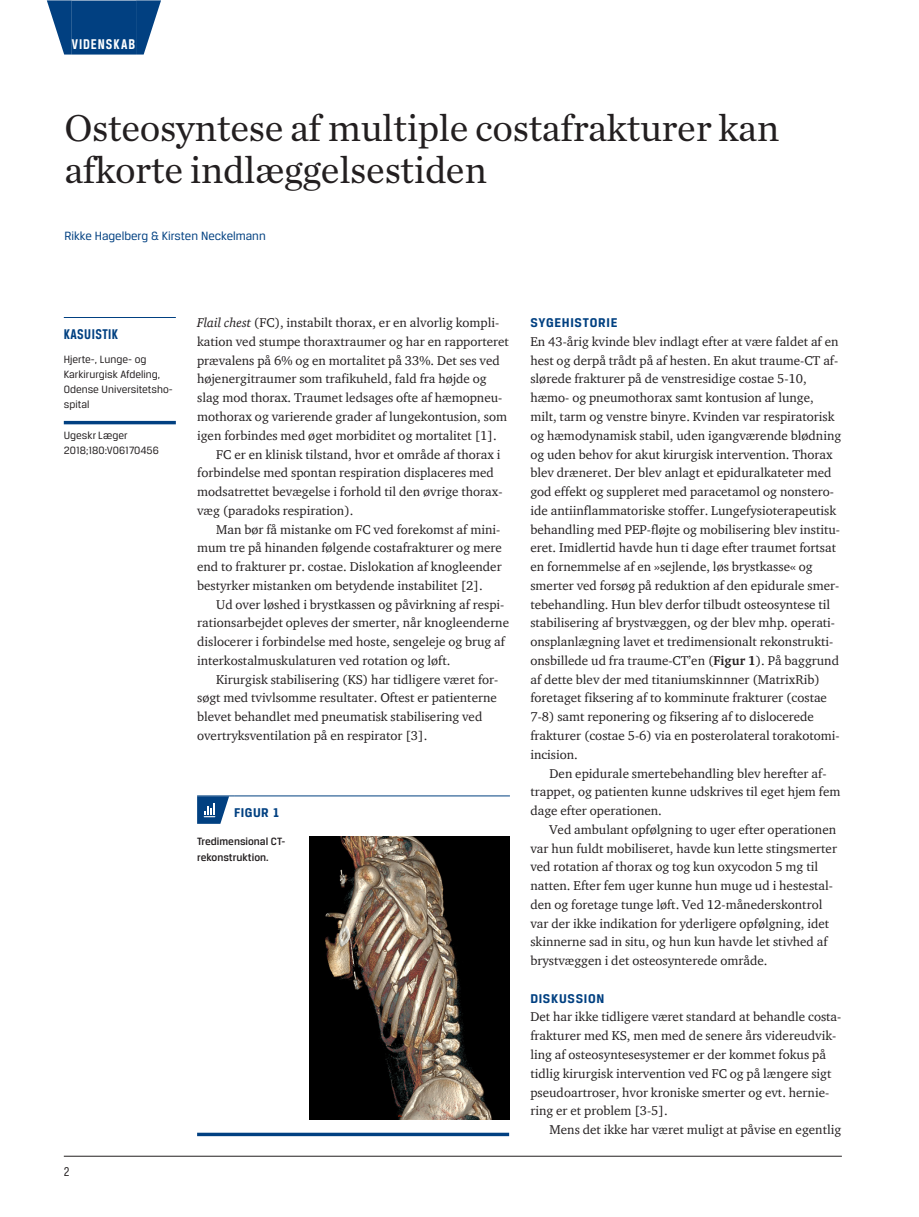
<style>
.page{position:relative;width:919px;height:1217px;background:#fff}
.page>*{position:absolute;margin:0;border:0;box-sizing:border-box;transform-origin:0 0}
.t1{font:39px/42px "Chronicle Text G1";letter-spacing:-.01em;color:#231f20}
.t2{font:700 15px "Breuer Condensed";letter-spacing:.065em;color:#fff}
.t3{font:700 15px "Breuer Condensed";letter-spacing:.03em;color:#014081}
.t4{font:700 13.5px "Breuer Text";letter-spacing:.05em;color:#014081}
.t5{font:13.5px "Breuer Condensed";color:#231f20}
.t6{font:13.05px/18.8px "ITC Charter Com";color:#231f20}
.t7{font:12.75px "Breuer Text";color:#014081}
.t8{font:11.25px/15px "Breuer Text";color:#231f20}
.t9{font:500 11.25px/15.8px "Breuer Text";color:#231f20}
.s1{font-style:italic}
.s2{font-weight:700}
</style>
<div class="page">
<hr style="left:64px;top:1155px;width:777px;height:1px;background:#231f20">
<div style="left:72px;top:1px;width:64px;height:54px;background:#014081"></div>
<svg style="left:47px;top:0;width:25px;height:55px"></svg>
<svg style="left:136px;top:0;width:25px;height:55px"></svg>
<hr style="left:64px;top:317px;width:112px;height:1px;background:#014081">
<hr style="left:64px;top:421px;width:112px;height:3px;background:#014081">
<hr style="left:197px;top:795px;width:37px;height:1px;background:#014081">
<hr style="left:234px;top:795px;width:276px;height:1px;background:#014081">
<svg style="left:197px;top:796px;width:32px;height:27px"></svg>
<img style="left:309px;top:836px;width:200px;height:283px">
<hr style="left:197px;top:1132px;width:312px;height:3px;background:#014081">
<p class="t2" style="left:72px;top:35px;width:65px">VIDENSKAB</p>
<h1 class="t1" style="left:64px;top:105px;width:716px">Osteosyntese af multiple costafrakturer kan afkorte indlæggelsestiden</h1>
<p class="t7" style="left:64px;top:228px;width:203px">Rikke Hagelberg &amp; Kirsten Neckelmann</p>
<p class="t3" style="left:64px;top:326px;width:56px">KASUISTIK</p>
<p class="t8" style="left:64px;top:351px;width:110px">Hjerte-, Lunge- og<br>Karkirurgisk Afdeling,<br>Odense Universitetsho&shy;spital</p>
<p class="t8" style="left:64px;top:428px;width:97px">Ugeskr Læger<br>2018;180:V06170456</p>
<p class="t5" style="left:64px;top:1163px;width:7px">2</p>
<p class="t6" style="left:197px;top:313px;width:303px"><span class="s1">Flail chest</span> (FC), instabilt thorax, er en alvorlig kompli-</p>
<p class="t6" style="left:197px;top:332px;width:313px">kation ved stumpe thoraxtraumer og har en rapporteret</p>
<p class="t6" style="left:197px;top:350px;width:304px">prævalens på 6% og en mortalitet på 33%. Det ses ved</p>
<p class="t6" style="left:197px;top:369px;width:291px">højenergitraumer som trafikuheld, fald fra højde og</p>
<p class="t6" style="left:197px;top:388px;width:307px">slag mod thorax. Traumet ledsages ofte af hæmopneu-</p>
<p class="t6" style="left:197px;top:407px;width:311px">mothorax og varierende grader af lungekontusion, som</p>
<p class="t6" style="left:197px;top:425px;width:301px">igen forbindes med øget morbiditet og mortalitet [1].</p>
<p class="t6" style="left:216px;top:444px;width:286px">FC er en klinisk tilstand, hvor et område af thorax i</p>
<p class="t6" style="left:197px;top:463px;width:298px">forbindelse med spontan respiration displaceres med</p>
<p class="t6" style="left:197px;top:482px;width:307px">modsatrettet bevægelse i forhold til den øvrige thorax-</p>
<p class="t6" style="left:197px;top:500px;width:158px">væg (paradoks respiration).</p>
<p class="t6" style="left:216px;top:519px;width:285px">Man bør få mistanke om FC ved forekomst af mini-</p>
<p class="t6" style="left:197px;top:538px;width:306px">mum tre på hinanden følgende costafrakturer og mere</p>
<p class="t6" style="left:197px;top:557px;width:306px">end to frakturer pr. costae. Dislokation af knogleender</p>
<p class="t6" style="left:197px;top:575px;width:287px">bestyrker mistanken om betydende instabilitet [2].</p>
<p class="t6" style="left:216px;top:594px;width:290px">Ud over løshed i brystkassen og påvirkning af respi-</p>
<p class="t6" style="left:197px;top:613px;width:313px">rationsarbejdet opleves der smerter, når knogleenderne</p>
<p class="t6" style="left:197px;top:632px;width:309px">dislocerer i forbindelse med hoste, sengeleje og brug af</p>
<p class="t6" style="left:197px;top:650px;width:255px">interkostalmuskulaturen ved rotation og løft.</p>
<p class="t6" style="left:216px;top:669px;width:283px">Kirurgisk stabilisering (KS) har tidligere været for-</p>
<p class="t6" style="left:197px;top:688px;width:301px">søgt med tvivlsomme resultater. Oftest er patienterne</p>
<p class="t6" style="left:197px;top:707px;width:287px">blevet behandlet med pneumatisk stabilisering ved</p>
<p class="t6" style="left:197px;top:725px;width:232px">overtryksventilation på en respirator [3].</p>
<p class="t4" style="left:234px;top:804px;width:15px">Figur</p>
<p class="t4" style="left:272px;top:804px;width:9px">1</p>
<p class="t9" style="left:197px;top:833px;width:90px">Tredimensional CT&shy;rekonstruktion.</p>
<p class="t4" style="left:530px;top:315px;width:89px">SYGEHISTORIE</p>
<p class="t6" style="left:530px;top:332px;width:312px">En 43-årig kvinde blev indlagt efter at være faldet af en hest og derpå trådt på af hesten. En akut traume-CT af&shy;slørede frakturer på de venstresidige costae 5-10, hæmo- og pneumothorax samt kontusion af lunge, milt, tarm og venstre binyre. Kvinden var respiratorisk og hæmodynamisk stabil, uden igangværende blødning og uden behov for akut kirurgisk intervention. Thorax blev dræneret. Der blev anlagt et epiduralkateter med god effekt og suppleret med paracetamol og nonstero&shy;ide antiinflammatoriske stoffer. Lungefysioterapeutisk behandling med PEP-fløjte og mobilisering blev institu&shy;eret. Imidlertid havde hun ti dage efter traumet fortsat en fornemmelse af en »sejlende, løs brystkasse« og smerter ved forsøg på reduktion af den epidurale smer&shy;tebehandling. Hun blev derfor tilbudt osteosyntese til stabilisering af brystvæggen, og der blev mhp. operati&shy;onsplanlægning lavet et tredimensionalt rekonstrukti&shy;onsbillede ud fra traume-CT’en (<span class="s2">Figur 1</span>). På baggrund af dette blev der med titaniumskinnner (MatrixRib) foretaget fiksering af to komminute frakturer (costae 7-8) samt reponering og fiksering af to dislocerede frakturer (costae 5-6) via en posterolateral torakotomi&shy;incision.</p>
<p class="t6" style="left:530px;top:763px;width:311px;text-indent:19px">Den epidurale smertebehandling blev herefter af&shy;trappet, og patienten kunne udskrives til eget hjem fem dage efter operationen.</p>
<p class="t6" style="left:530px;top:819px;width:308px;text-indent:19px">Ved ambulant opfølgning to uger efter operationen var hun fuldt mobiliseret, havde kun lette stingsmerter ved rotation af thorax og tog kun oxycodon 5 mg til natten. Efter fem uger kunne hun muge ud i hestestal&shy;den og foretage tunge løft. Ved 12-månederskontrol var der ikke indikation for yderligere opfølgning, idet skinnerne sad in situ, og hun kun havde let stivhed af brystvæggen i det osteosynterede område.</p>
<p class="t4" style="left:530px;top:990px;width:75px">DISKUSSION</p>
<p class="t6" style="left:530px;top:1007px;width:312px">Det har ikke tidligere været standard at behandle costa&shy;frakturer med KS, men med de senere års videreudvik&shy;ling af osteosyntesesystemer er der kommet fokus på tidlig kirurgisk intervention ved FC og på længere sigt pseudoartroser, hvor kroniske smerter og evt. hernie&shy;ring er et problem [3-5].</p>
<p class="t6" style="left:549px;top:1119px;width:293px">Mens det ikke har været muligt at påvise en egentlig</p>
</div>
